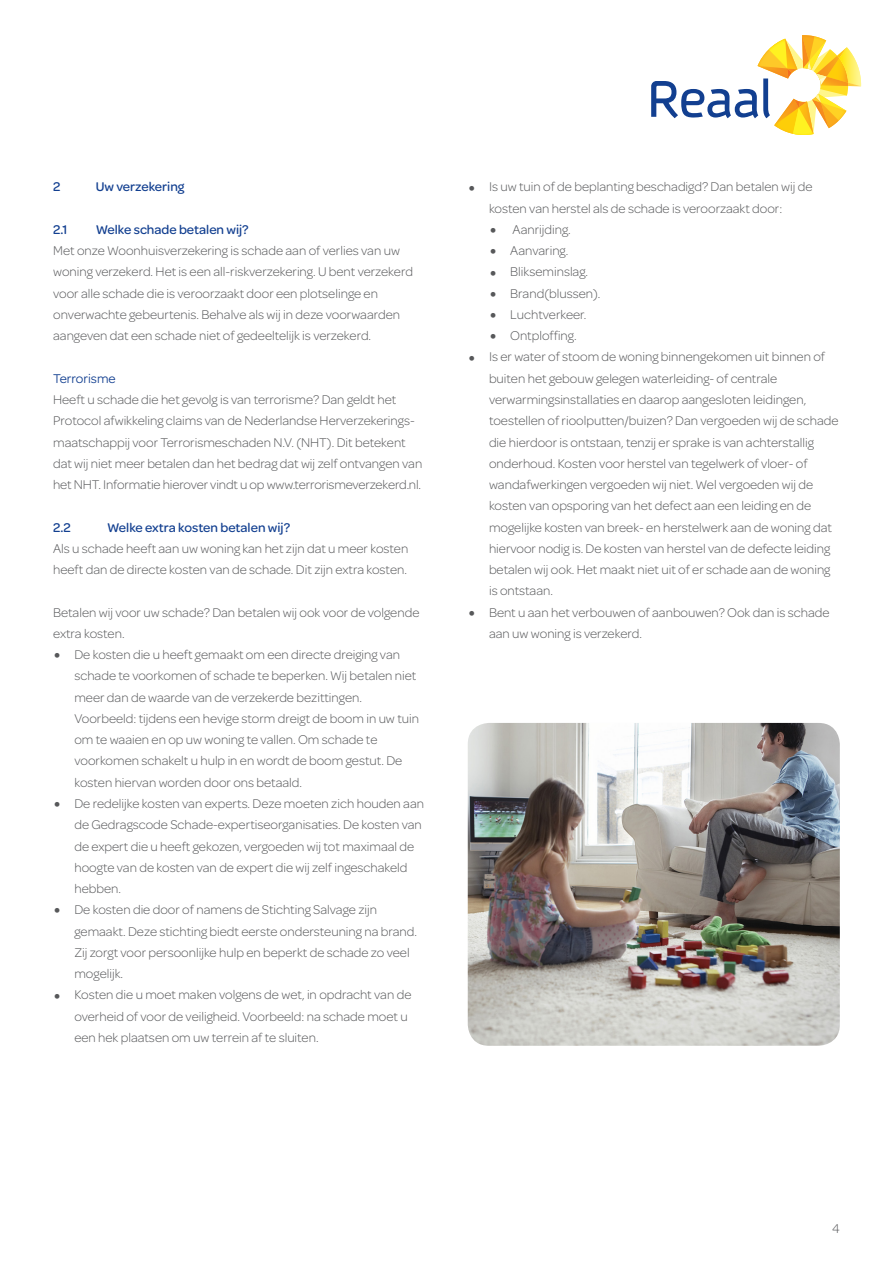
<style>
.page{position:relative;width:893px;height:1263px;background:#fff}
.page>*{position:absolute;margin:0;border:0;box-sizing:border-box;transform-origin:0 0}
._07_Tekst_-_inspring{font:300 13.5px/21.3px "Omnes";color:#57585a}
._06_Tekst_-_normaal{font:300 13.5px/21.3px "Omnes";color:#57585a}
._08_Tekst_-_inspring{font:300 13.5px "Omnes";color:#57585a}
._04_Kop_2{font:500 13.5px "Omnes";color:#123f90}
._06_Tekst_-_normaal-2{font:500 13.5px "Omnes";color:#123f90}
._05_Kop_3{font:13.5px "Omnes";color:#123f90}
.s1{font-size:27px}
</style>
<div class="page">
<svg style="left:651px;top:35px;width:210px;height:100px"></svg>
<img style="left:468px;top:723px;width:372px;height:323px">
<p class="_04_Kop_2" style="left:53px;top:178px;width:9px">2</p>
<p class="_04_Kop_2" style="left:96px;top:178px;width:90px">Uw verzekering</p>
<p class="_04_Kop_2" style="left:53px;top:220px;width:16px">2.1</p>
<p class="_04_Kop_2" style="left:96px;top:220px;width:155px">Welke schade betalen wij?</p>
<p class="_06_Tekst_-_normaal" style="left:53px;top:240px;width:361px">Met onze Woonhuisverzekering is schade aan of verlies van uw woning verzekerd. Het is een all-riskverzekering. U bent verzekerd voor alle schade die is veroorzaakt door een plotselinge en onverwachte gebeurtenis. Behalve als wij in deze voorwaarden aangeven dat een schade niet of gedeeltelijk is verzekerd.</p>
<p class="_05_Kop_3" style="left:53px;top:369px;width:64px">Terrorisme</p>
<p class="_06_Tekst_-_normaal" style="left:53px;top:388px;width:371px">Heeft u schade die het gevolg is van terrorisme? Dan geldt het Protocol afwikkeling claims van de Nederlandse Herverzekerings&shy;maatschappij voor Terrorismeschaden N.V. (NHT). Dit betekent dat wij niet meer betalen dan het bedrag dat wij zelf ontvangen van het NHT. Informatie hierover vindt u op www.terrorismeverzekerd.nl.</p>
<p class="_06_Tekst_-_normaal-2" style="left:53px;top:518px;width:19px">2.2</p>
<p class="_06_Tekst_-_normaal-2" style="left:107px;top:518px;width:184px">Welke extra kosten betalen wij?</p>
<p class="_06_Tekst_-_normaal" style="left:53px;top:537px;width:357px">Als u schade heeft aan uw woning kan het zijn dat u meer kosten heeft dan de directe kosten van de schade. Dit zijn extra kosten.</p>
<p class="_06_Tekst_-_normaal" style="left:53px;top:601px;width:368px">Betalen wij voor uw schade? Dan betalen wij ook voor de volgende extra kosten.</p>
<p class="_07_Tekst_-_inspring" style="left:74px;top:644px;width:346px;text-indent:-21px"><span class="s1">•</span> De kosten die u heeft gemaakt om een directe dreiging van schade te voorkomen of schade te beperken. Wij betalen niet meer dan de waarde van de verzekerde bezittingen.<br>Voorbeeld: tijdens een hevige storm dreigt de boom in uw tuin om te waaien en op uw woning te vallen. Om schade te voorkomen schakelt u hulp in en wordt de boom gestut. De kosten hiervan worden door ons betaald.</p>
<p class="_07_Tekst_-_inspring" style="left:74px;top:792px;width:351px;text-indent:-21px"><span class="s1">•</span> De redelijke kosten van experts. Deze moeten zich houden aan de Gedragscode Schade-expertiseorganisaties. De kosten van de expert die u heeft gekozen, vergoeden wij tot maximaal de hoogte van de kosten van de expert die wij zelf ingeschakeld hebben.</p>
<p class="_07_Tekst_-_inspring" style="left:74px;top:899px;width:344px;text-indent:-21px"><span class="s1">•</span> De kosten die door of namens de Stichting Salvage zijn gemaakt. Deze stichting biedt eerste ondersteuning na brand.<br>Zij zorgt voor persoonlijke hulp en beperkt de schade zo veel mogelijk.</p>
<p class="_07_Tekst_-_inspring" style="left:74px;top:984px;width:338px;text-indent:-21px"><span class="s1">•</span> Kosten die u moet maken volgens de wet, in opdracht van de overheid of voor de veiligheid. Voorbeeld: na schade moet u een hek plaatsen om uw terrein af te sluiten.</p>
<p class="_07_Tekst_-_inspring" style="left:489px;top:176px;width:325px;text-indent:-21px"><span class="s1">•</span> Is uw tuin of de beplanting beschadigd? Dan betalen wij de kosten van herstel als de schade is veroorzaakt door:</p>
<p class="_08_Tekst_-_inspring" style="left:489px;top:220px;width:83px"><span class="s1">•</span> Aanrijding.</p>
<p class="_08_Tekst_-_inspring" style="left:489px;top:242px;width:81px"><span class="s1">•</span> Aanvaring.</p>
<p class="_08_Tekst_-_inspring" style="left:489px;top:263px;width:101px"><span class="s1">•</span> Blikseminslag.</p>
<p class="_08_Tekst_-_inspring" style="left:489px;top:284px;width:113px"><span class="s1">•</span> Brand(blussen).</p>
<p class="_08_Tekst_-_inspring" style="left:489px;top:306px;width:99px"><span class="s1">•</span> Luchtverkeer.</p>
<p class="_08_Tekst_-_inspring" style="left:489px;top:327px;width:89px"><span class="s1">•</span> Ontploffing.</p>
<p class="_07_Tekst_-_inspring" style="left:489px;top:346px;width:351px;text-indent:-21px"><span class="s1">•</span> Is er water of stoom de woning binnengekomen uit binnen of buiten het gebouw gelegen waterleiding- of centrale verwarmingsinstallaties en daarop aangesloten leidingen, toestellen of rioolputten/buizen? Dan vergoeden wij de schade die hierdoor is ontstaan, tenzij er sprake is van achterstallig onderhoud. Kosten voor herstel van tegelwerk of vloer- of wandafwerkingen vergoeden wij niet. Wel vergoeden wij de kosten van opsporing van het defect aan een leiding en de mogelijke kosten van breek- en herstelwerk aan de woning dat hiervoor nodig is. De kosten van herstel van de defecte leiding betalen wij ook. Het maakt niet uit of er schade aan de woning is ontstaan.</p>
<p class="_07_Tekst_-_inspring" style="left:489px;top:601px;width:342px;text-indent:-21px"><span class="s1">•</span> Bent u aan het verbouwen of aanbouwen? Ook dan is schade aan uw woning is verzekerd.</p>
<p class="_06_Tekst_-_normaal" style="left:832px;top:1218px;width:9px">4</p>
</div>
